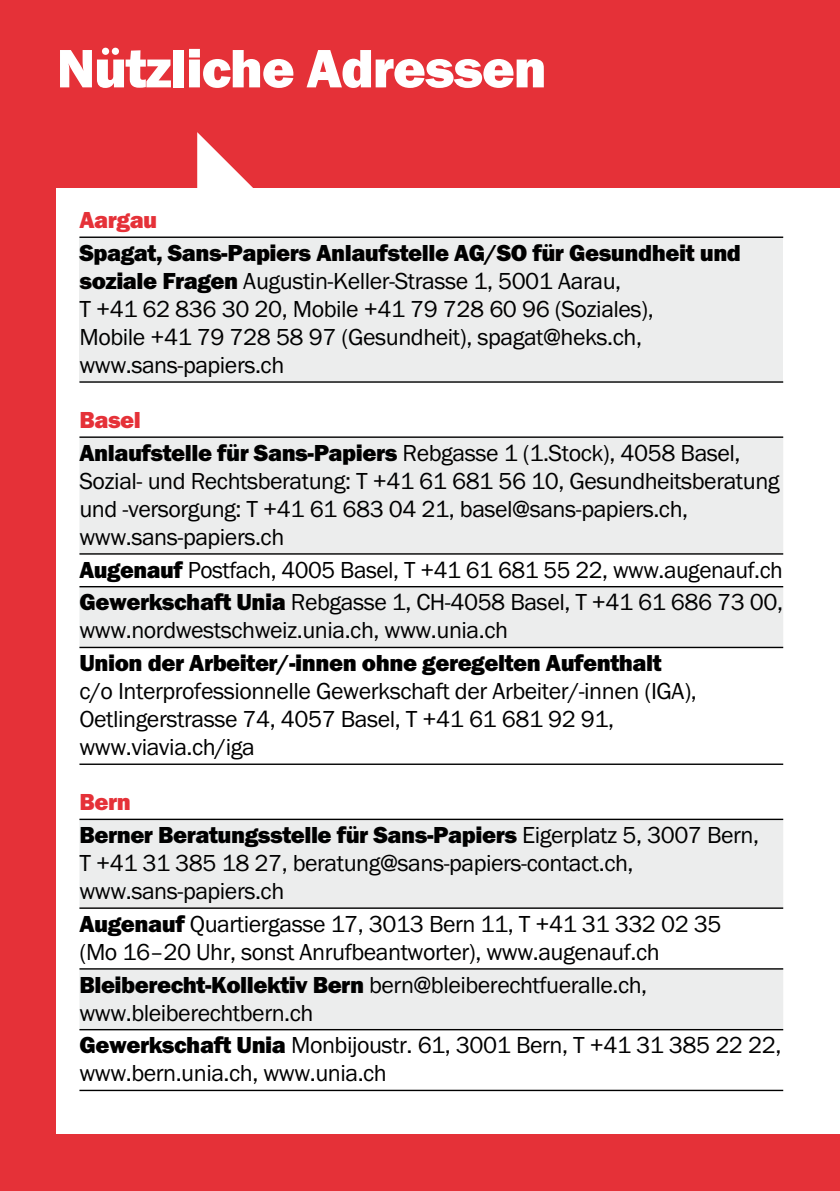
<style>
.page{position:relative;width:840px;height:1191px;background:#fff}
.page>*{position:absolute;margin:0;border:0;box-sizing:border-box;transform-origin:0 0}
.t1{font:56px "Franklin Got URWT Hea";letter-spacing:-.02em;color:#fff}
.t2{font:24px/28px "Franklin Got URWT Boo";letter-spacing:-.02em;color:#000}
.t3{font:24px/32.8px "Franklin Got URWT Hea";letter-spacing:-.02em;color:#000}
.t4{font:24px "Franklin Got URWT Hea";letter-spacing:-.02em;color:#e53138}
.s1{font-family:"Franklin Got URWT Hea"}
.s2{color:#e53138}
.s3{font-family:"Franklin Got URWT Boo"}
</style>
<div class="page">
<div style="left:0;top:0;width:839px;height:1191px;background:#e53138"></div>
<div style="left:57px;top:188px;width:782px;height:946px;background:#fff"></div>
<svg style="left:197px;top:132px;width:56px;height:56px"></svg>
<div style="left:79px;top:237px;width:703px;height:145px;background:#eceded"></div>
<hr style="left:79px;top:236px;width:703px;height:2px;background:#000">
<hr style="left:79px;top:381px;width:703px;height:2px;background:#000">
<svg style="left:79px;top:438px;width:703px;height:209px;fill:#eceded"></svg>
<hr style="left:79px;top:436px;width:703px;height:2px;background:#000">
<hr style="left:79px;top:553px;width:703px;height:1px;background:#000">
<hr style="left:79px;top:586px;width:703px;height:1px;background:#000">
<hr style="left:79px;top:647px;width:703px;height:1px;background:#000">
<hr style="left:79px;top:763px;width:703px;height:2px;background:#000">
<svg style="left:79px;top:820px;width:703px;height:209px;fill:#eceded"></svg>
<hr style="left:79px;top:818px;width:703px;height:2px;background:#000">
<hr style="left:79px;top:907px;width:703px;height:2px;background:#000">
<hr style="left:79px;top:968px;width:703px;height:1px;background:#000">
<hr style="left:79px;top:1029px;width:703px;height:1px;background:#000">
<hr style="left:79px;top:1089px;width:703px;height:2px;background:#000">
<h1 class="t1" style="left:57px;top:36px;width:491px">Nützliche Adressen</h1>
<p class="t4" style="left:79px;top:206px;width:79px">Aargau</p>
<p class="t3" style="left:79px;top:236px;width:662px">Spagat, Sans-Papiers Anlaufstelle AG/SO für Gesundheit und</p>
<p class="t2" style="left:79px;top:267px;width:575px"><span class="s1">soziale Fragen</span> Augustin-Keller-Strasse 1, 5001 Aarau,<br>T +41 62 836 30 20, Mobile +41 79 728 60 96 (Soziales), Mobile +41 79 728 58 97 (Gesundheit), spagat@heks.ch, www.sans-papiers.ch</p>
<p class="t4" style="left:79px;top:406px;width:63px">Basel</p>
<p class="t2" style="left:79px;top:439px;width:701px"><span class="s1">Anlaufstelle für Sans-Papiers</span> Rebgasse 1 (1.Stock), 4058 Basel, Sozial- und Rechtsberatung: T +41 61 681 56 10, Gesundheitsberatung und -versorgung: T +41 61 683 04 21, basel@sans-papiers.ch, www.sans-papiers.ch</p>
<p class="t2" style="left:79px;top:553px;width:704px;line-height:32.8px"><span class="s1">Augenauf</span> Postfach, 4005 Basel, T +41 61 681 55 22, www.augenauf.ch<br><span class="s1">Gewerkschaft Unia</span> Rebgasse 1, CH-4058 Basel, T +41 61 686 73 00,</p>
<p class="t2" style="left:79px;top:617px;width:430px">www.nordwestschweiz.unia.ch, www.unia.ch</p>
<p class="t3" style="left:79px;top:647px;width:583px">Union der Arbeiter/-innen ohne geregelten Aufenthalt</p>
<p class="t2" style="left:79px;top:677px;width:618px">c/o Interprofessionnelle Gewerkschaft der Arbeiter/-innen (IGA),<br>Oetlingerstrasse 74, 4057 Basel, T +41 61 681 92 91, www.viavia.ch/iga</p>
<p class="t3" style="left:79px;top:786px;width:680px"><span class="s2">Bern<br></span>Berner Beratungsstelle für Sans-Papiers <span class="s3">Eigerplatz 5, 3007 Bern,</span></p>
<p class="t2" style="left:79px;top:849px;width:555px">T +41 31 385 18 27, beratung@sans-papiers-contact.ch, www.sans-papiers.ch</p>
<p class="t2" style="left:79px;top:910px;width:643px"><span class="s1">Augenauf</span> Quartiergasse 17, 3013 Bern 11, T +41 31 332 02 35 (Mo 16–20 Uhr, sonst Anrufbeantworter), www.augenauf.ch</p>
<p class="t2" style="left:79px;top:971px;width:569px"><span class="s1">Bleiberecht-Kollektiv Bern</span> bern@bleiberechtfueralle.ch, www.bleiberechtbern.ch</p>
<p class="t2" style="left:79px;top:1031px;width:703px"><span class="s1">Gewerkschaft Unia</span> Monbijoustr. 61, 3001 Bern, T +41 31 385 22 22, www.bern.unia.ch, www.unia.ch</p>
</div>
